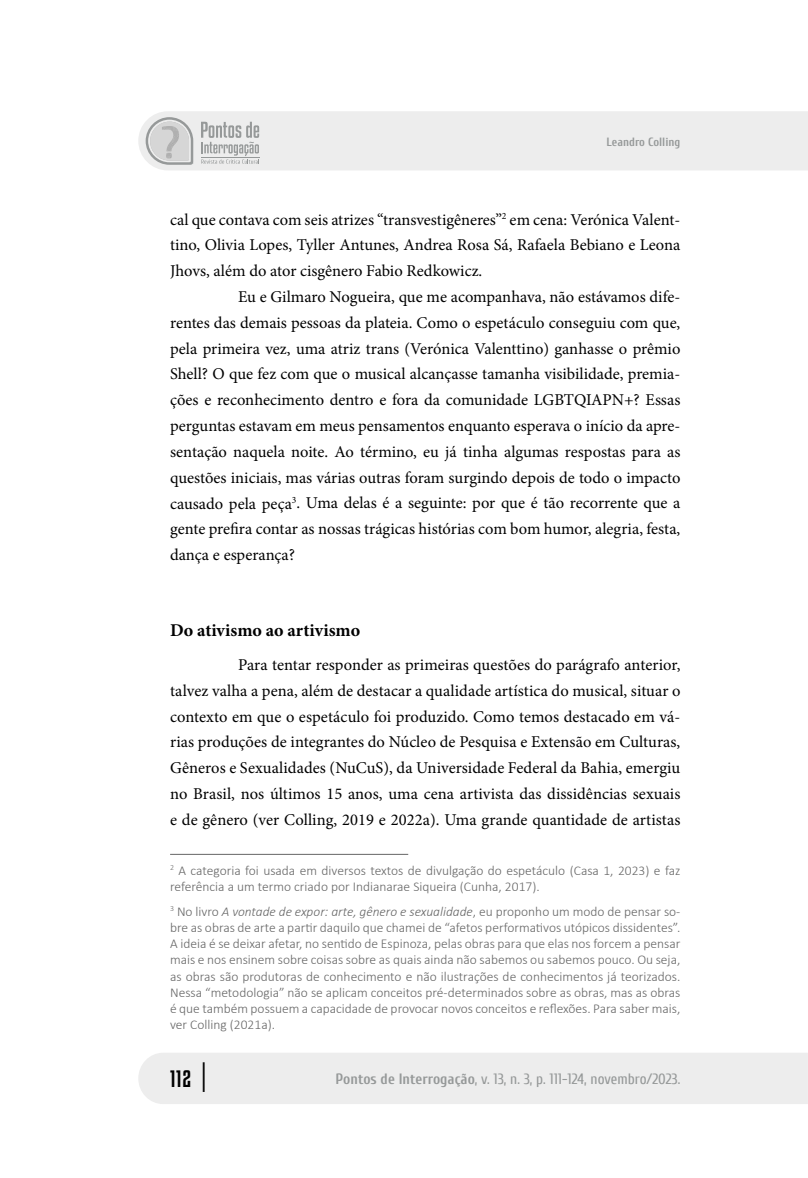
<style>
.page{position:relative;width:808px;height:1178px;background:#fff}
.page>*{position:absolute;margin:0;border:0;box-sizing:border-box;transform-origin:0 0}
.t1{font:21px "Kenyan Coffee Rg";color:#000}
.t2{font:700 18px "Minion Pro";color:#000}
.t3{font:16.5px/25.8px "Minion Pro";color:#000;text-align:justify}
.t4{font:15px "Cuprum";color:#969999}
.t5{font:300 13.5px/16.2px "Calibri";color:#666}
.t6{font:700 12px "Cuprum";color:#969999}
.s1{font-style:italic}
.s2{font-size:26.85px}
.s3{font-weight:700}
</style>
<div class="page">
<div style="left:138px;top:1053px;width:670px;height:51px;background:#ededed"></div>
<div style="left:138px;top:111px;width:670px;height:59px;background:#ededed"></div>
<svg style="left:201px;top:122px;width:59px;height:42px;background:#ced0d0"></svg>
<hr style="left:201px;top:157px;width:58px;height:1px;background:#969999">
<svg style="left:146px;top:117px;width:47px;height:48px;background:#cecece"></svg>
<hr style="left:170px;top:854px;width:238px;height:1px;background:#666">
<p class="t6" style="left:607px;top:133px;width:75px">Leandro Colling</p>
<p class="t3" style="left:170px;top:207px;width:512px">cal que contava com seis atrizes “transvestigêneres”<sup>2</sup> em cena: Verónica Valent-</p>
<p class="t3" style="left:170px;top:232px;width:512px">tino, Olivia Lopes, Tyller Antunes, Andrea Rosa Sá, Rafaela Bebiano e Leona</p>
<p class="t3" style="left:170px;top:258px;width:314px">Jhovs, além do ator cisgênero Fabio Redkowicz.</p>
<p class="t3" style="left:238px;top:284px;width:444px">Eu e Gilmaro Nogueira, que me acompanhava, não estávamos dife-</p>
<p class="t3" style="left:170px;top:310px;width:512px">rentes das demais pessoas da plateia. Como o espetáculo conseguiu com que,</p>
<p class="t3" style="left:170px;top:336px;width:512px">pela primeira vez, uma atriz trans (Verónica Valenttino) ganhasse o prêmio</p>
<p class="t3" style="left:170px;top:361px;width:512px">Shell? O que fez com que o musical alcançasse tamanha visibilidade, premia-</p>
<p class="t3" style="left:170px;top:387px;width:512px">ções e reconhecimento dentro e fora da comunidade LGBTQIAPN+? Essas</p>
<p class="t3" style="left:170px;top:413px;width:512px">perguntas estavam em meus pensamentos enquanto esperava o início da apre-</p>
<p class="t3" style="left:170px;top:439px;width:512px">sentação naquela noite. Ao término, eu já tinha algumas respostas para as</p>
<p class="t3" style="left:170px;top:465px;width:512px">questões iniciais, mas várias outras foram surgindo depois de todo o impacto</p>
<p class="t3" style="left:170px;top:490px;width:512px">causado pela peça<sup>3</sup>. Uma delas é a seguinte: por que é tão recorrente que a</p>
<p class="t3" style="left:170px;top:516px;width:512px">gente prefira contar as nossas trágicas histórias com bom humor, alegria, festa,</p>
<p class="t3" style="left:170px;top:542px;width:127px">dança e esperança?</p>
<p class="t2" style="left:170px;top:617px;width:191px">Do ativismo ao artivismo</p>
<p class="t3" style="left:170px;top:652px;width:512px;text-indent:68px">Para tentar responder as primeiras questões do parágrafo anterior, talvez valha a pena, além de destacar a qualidade artística do musical, situar o contexto em que o espetáculo foi produzido. Como temos destacado em vá&shy;rias produções de integrantes do Núcleo de Pesquisa e Extensão em Culturas, Gêneros e Sexualidades (NuCuS), da Universidade Federal da Bahia, emergiu no Brasil, nos últimos 15 anos, uma cena artivista das dissidências sexuais e de gênero (ver Colling, 2019 e 2022a). Uma grande quantidade de artistas</p>
<p class="t5" style="left:170px;top:862px;width:512px"><sup>2</sup> A categoria foi usada em diversos textos de divulgação do espetáculo (Casa 1, 2023) e faz referência a um termo criado por Indianarae Siqueira (Cunha, 2017).</p>
<p class="t5" style="left:170px;top:903px;width:512px;text-align:justify"><sup>3</sup> No livro <span class="s1">A vontade de expor: arte, gênero e sexualidade</span>, eu proponho um modo de pensar so&shy;bre as obras de arte a partir daquilo que chamei de “afetos performativos utópicos dissidentes”.<br>A ideia é se deixar afetar, no sentido de Espinoza, pelas obras para que elas nos forcem a pensar mais e nos ensinem sobre coisas sobre as quais ainda não sabemos ou sabemos pouco. Ou seja, as obras são produtoras de conhecimento e não ilustrações de conhecimentos já teorizados.<br>Nessa “metodologia” não se aplicam conceitos pré-determinados sobre as obras, mas as obras é que também possuem a capacidade de provocar novos conceitos e reflexões. Para saber mais, ver Colling (2021a).</p>
<p class="t1" style="left:170px;top:1065px;width:38px">112 <span class="s2">|</span></p>
<p class="t4" style="left:336px;top:1071px;width:346px"><span class="s3">Pontos de Interrogação</span>, v. 13, n. 3, p. 111-124, novembro/2023.</p>
</div>
